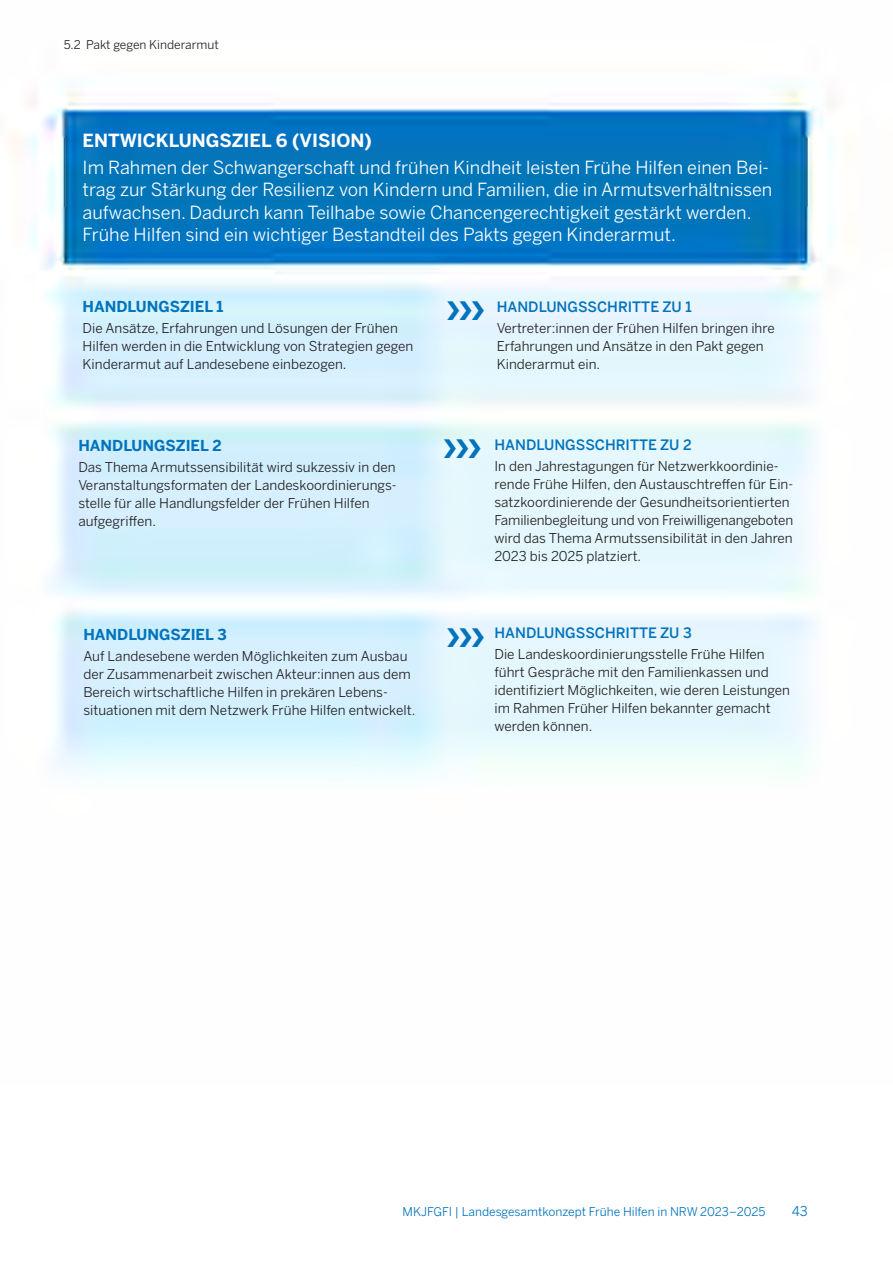
<style>
.page{position:relative;width:893px;height:1263px;background:#fff}
.page>*{position:absolute;margin:0;border:0;box-sizing:border-box;transform-origin:0 0}
.t1{font:27px "Zapf Dingbats Std";color:#0073bc}
.t2{font:18px/22.5px "Benton Sans";color:#fff}
.t3{font:700 18px "Benton Sans";color:#fff}
.t4{font:700 15px "Benton Sans";color:#0073bc}
.t5{font:500 14.25px "Benton Sans";color:#0073bc}
.t6{font:13.5px/18px "Benton Sans";color:#231f20}
.t7{font:13.5px "Benton Sans";color:#0073bc}
.t8{font:12px "Benton Sans";color:#0073bc}
.t9{font:12px "Benton Sans";color:#231f20}
</style>
<div class="page">
<img style="left:15px;top:89px;width:808px;height:689px">
<p class="t9" style="left:64px;top:38px;width:157px">5.2 Pakt gegen Kinderarmut</p>
<h2 class="t3" style="left:83px;top:130px;width:291px">ENTWICKLUNGSZIEL 6 (VISION)</h2>
<p class="t2" style="left:83px;top:156px;width:691px">Im Rahmen der Schwangerschaft und frühen Kindheit leisten Frühe Hilfen einen Bei&shy;trag zur Stärkung der Resilienz von Kindern und Familien, die in Armutsverhältnissen aufwachsen. Dadurch kann Teilhabe sowie Chancengerechtigkeit gestärkt werden.<br>Frühe Hilfen sind ein wichtiger Bestandteil des Pakts gegen Kinderarmut.</p>
<p class="t4" style="left:83px;top:298px;width:142px">HANDLUNGSZIEL 1</p>
<p class="t6" style="left:83px;top:320px;width:332px">Die Ansätze, Erfahrungen und Lösungen der Frühen<br>Hilfen werden in die Entwicklung von Strategien gegen<br>Kinderarmut auf Landesebene einbezogen.</p>
<p class="t4" style="left:78px;top:437px;width:145px">HANDLUNGSZIEL 2</p>
<p class="t6" style="left:78px;top:458px;width:320px">Das Thema Armutssensibilität wird sukzessiv in den Veranstaltungsformaten der Landeskoordinierungs&shy;stelle für alle Handlungsfelder der Frühen Hilfen aufgegriffen.</p>
<p class="t4" style="left:83px;top:626px;width:145px">HANDLUNGSZIEL 3</p>
<p class="t6" style="left:83px;top:647px;width:333px">Auf Landesebene werden Möglichkeiten zum Ausbau der Zusammenarbeit zwischen Akteur:innen aus dem Bereich wirtschaftliche Hilfen in prekären Lebens - situationen mit dem Netzwerk Frühe Hilfen entwickelt.</p>
<h1 class="t1" style="left:446px;top:295px;width:40px">❯❯❯</h1>
<p class="t5" style="left:497px;top:298px;width:196px">HANDLUNGSSCHRITTE ZU 1</p>
<p class="t6" style="left:497px;top:319px;width:279px">Vertreter:innen der Frühen Hilfen bringen ihre<br>Erfahrungen und Ansätze in den Pakt gegen<br>Kinderarmut ein.</p>
<h1 class="t1" style="left:443px;top:433px;width:40px">❯❯❯</h1>
<p class="t5" style="left:494px;top:437px;width:199px">HANDLUNGSSCHRITTE ZU 2</p>
<p class="t6" style="left:494px;top:457px;width:300px">In den Jahrestagungen für Netzwerkkoordinie&shy;rende Frühe Hilfen, den Austauschtreffen für Ein&shy;satzkoordinierende der Gesundheitsorientierten Familienbegleitung und von Freiwilligenangeboten wird das Thema Armutssensibilität in den Jahren 2023 bis 2025 platziert.</p>
<h1 class="t1" style="left:446px;top:622px;width:40px">❯❯❯</h1>
<p class="t5" style="left:494px;top:625px;width:199px">HANDLUNGSSCHRITTE ZU 3</p>
<p class="t6" style="left:494px;top:646px;width:297px">Die Landeskoordinierungsstelle Frühe Hilfen führt Gespräche mit den Familienkassen und identifiziert Möglichkeiten, wie deren Leistungen im Rahmen Früher Hilfen bekannter gemacht werden können.</p>
<p class="t8" style="left:403px;top:1205px;width:364px">MKJFGFI | Landesgesamtkonzept Frühe Hilfen in NRW 2023–2025</p>
<p class="t7" style="left:792px;top:1203px;width:18px">43</p>
</div>
